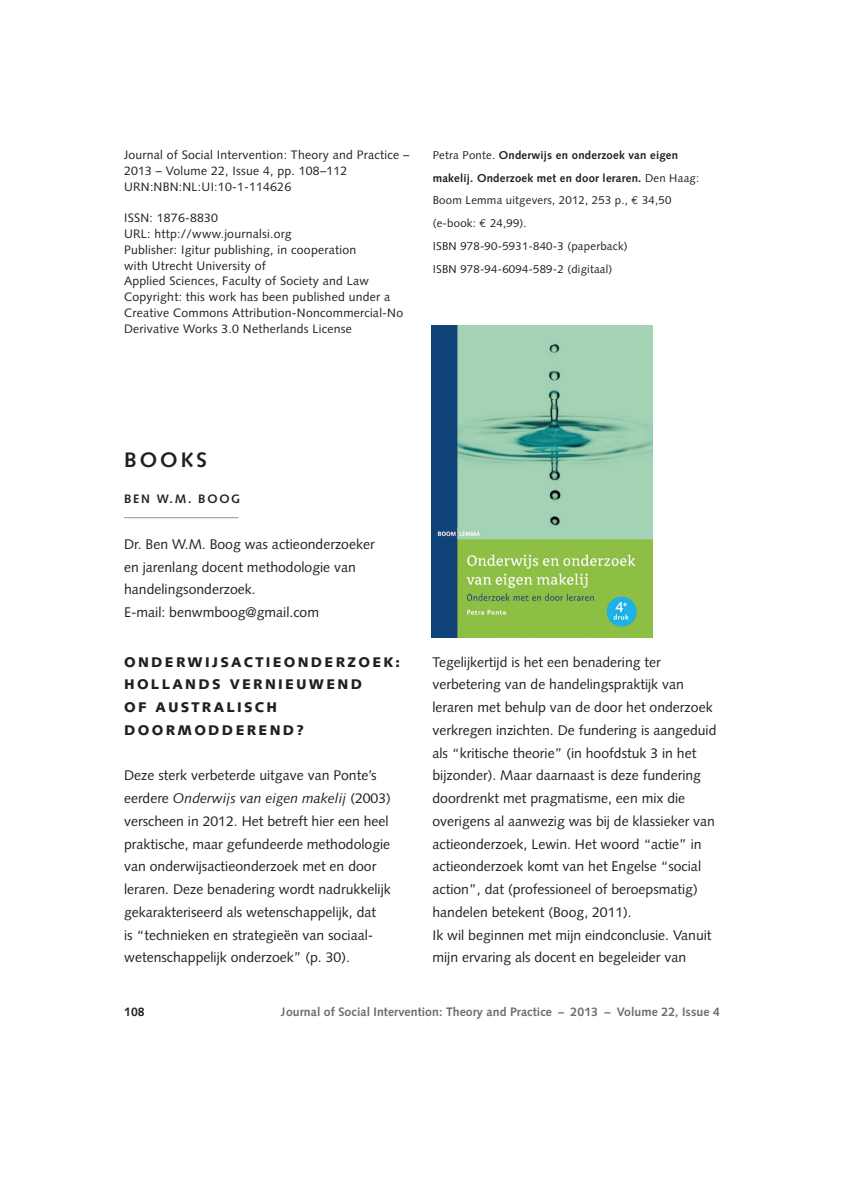
<style>
.page{position:relative;width:844px;height:1191px;background:#fff}
.page>*{position:absolute;margin:0;border:0;box-sizing:border-box;transform-origin:0 0}
.t1{font:700 21px "Syntax";color:#231f20}
.t2{font:14px/22.8px "Syntax";color:#231f20}
.t3{font:900 14px/22.8px "Syntax";letter-spacing:.16em;color:#231f20}
.t4{font:12.25px/15.8px "Syntax";letter-spacing:.02em;color:#231f20}
.t5{font:700 12.25px "Syntax";letter-spacing:.005em;color:#6c6d70}
.t6{font:700 12.25px "Syntax";letter-spacing:.14em;color:#231f20}
.t7{font:11.38px/22.8px "Syntax";letter-spacing:.02em;color:#231f20}
.s1{font-weight:700}
.s2{font-family:"Euro Mono"}
.s3{font-style:italic}
</style>
<div class="page">
<hr style="left:124px;top:517px;width:114px;height:1px;background:#939598">
<img style="left:431px;top:326px;width:221px;height:311px">
<p class="t4" style="left:124px;top:147px;width:287px">Journal of Social Intervention: Theory and Practice –<br>2013 – Volume 22, Issue 4, pp. 108–112<br>URN:NBN:NL:UI:10-1-114626</p>
<p class="t4" style="left:124px;top:210px;width:280px">ISSN: 1876-8830<br>URL: http://www.journalsi.org<br>Publisher: Igitur publishing, in cooperation<br>with Utrecht University of<br>Applied Sciences, Faculty of Society and Law Copyright: this work has been published under a Creative Commons Attribution-Noncommercial-No Derivative Works 3.0 Netherlands License</p>
<p class="t7" style="left:432px;top:143px;width:268px">Petra Ponte. <span class="s1">Onderwijs en onderzoek van eigen makelij. Onderzoek met en door leraren.</span> Den Haag:<br>Boom Lemma uitgevers, 2012, 253 p., <span class="s2">€</span> 34,50 (e-book: <span class="s2">€</span> 24,99).<br>ISBN 978-90-5931-840-3 (paperback)<br>ISBN 978-94-6094-589-2 (digitaal)</p>
<h1 class="t1" style="left:124px;top:448px;width:83px">Boo ks</h1>
<p class="t6" style="left:124px;top:492px;width:117px">Ben W.M. Boo g</p>
<p class="t2" style="left:124px;top:532px;width:252px">Dr. Ben W.M. Boog was actieonderzoeker en jarenlang docent methodologie van handelingsonderzoek.<br>E-mail: benwmboog@gmail.com</p>
<p class="t3" style="left:124px;top:650px;width:277px">ONDERWIJSACTIEONDERZOEK:<br>HOLLANDS VERNIEUWEND<br>OF AUSTRALISCH<br>DOORMODDEREND?</p>
<p class="t2" style="left:124px;top:764px;width:268px">Deze sterk verbeterde uitgave van Ponte’s eerdere <span class="s3">Onderwijs van eigen makelij</span> (2003) verscheen in 2012. Het betreft hier een heel praktische, maar gefundeerde methodologie van onderwijsactieonderzoek met en door leraren. Deze benadering wordt nadrukkelijk gekarakteriseerd als wetenschappelijk, dat<br>is “technieken en strategieën van sociaal&shy;wetenschappelijk onderzoek” (p. 30).</p>
<p class="t2" style="left:432px;top:650px;width:285px">Tegelijkertijd is het een benadering ter verbetering van de handelingspraktijk van leraren met behulp van de door het onderzoek verkregen inzichten. De fundering is aangeduid als “kritische theorie” (in hoofdstuk 3 in het bijzonder). Maar daarnaast is deze fundering doordrenkt met pragmatisme, een mix die overigens al aanwezig was bij de klassieker van actieonderzoek, Lewin. Het woord “actie” in actieonderzoek komt van het Engelse “social action”, dat (professioneel of beroepsmatig) handelen betekent (Boog, 2011).<br>Ik wil beginnen met mijn eindconclusie. Vanuit mijn ervaring als docent en begeleider van</p>
<p class="t6" style="left:124px;top:1004px;width:22px">108</p>
<p class="t5" style="left:281px;top:1004px;width:440px">Journal of Social Intervention: Theory and Practice – 2013 – Volume 22, Issue 4</p>
</div>
